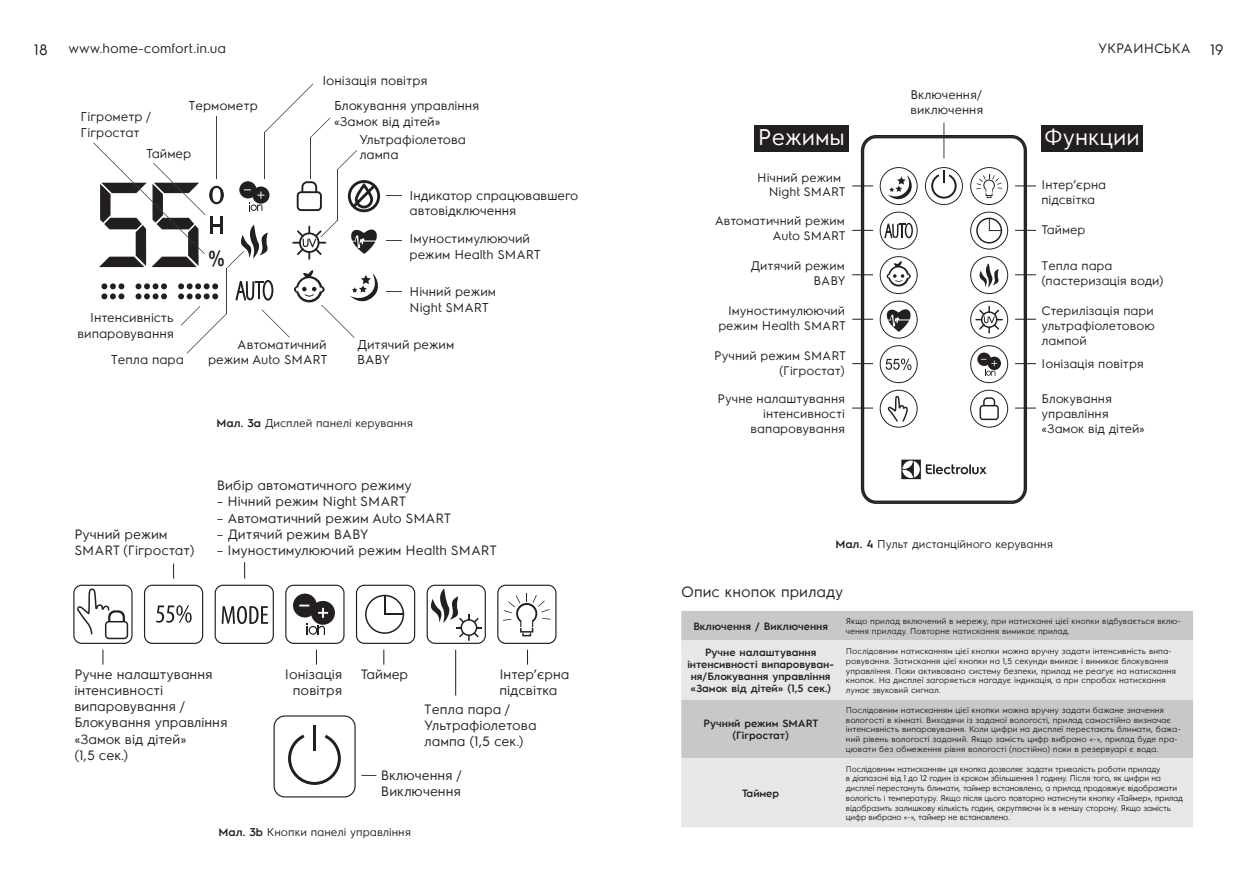
<style>
.page{position:relative;width:1259px;height:893px;background:#fff}
.page>*{position:absolute;margin:0;border:0;box-sizing:border-box;transform-origin:0 0}
.t1{font:22.65px "Electrolux Sans C";color:#fff}
.t2{font:700 21.75px "Helvetica Neue LTCYR";color:#231f20;scale:.8 1}
.t3{font:15px "Electrolux Sans C";color:#231f20}
.t4{font:13.5px/16.2px "Electrolux Sans C";color:#231f20}
.t5{font:12.75px/15.3px "Electrolux Sans C";color:#231f20}
.t6{font:12.45px/14.9px "Electrolux Sans C";color:#231f20}
.t7{font:11.25px "Electrolux Sans C";color:#231f20}
.t8{font:600 10.5px/12px "Electrolux Sans C";color:#231f20;text-align:center}
.t9{font:8.25px/9.8px "Electrolux Sans C";color:#231f20}
.t10{font:8.25px/9.8px "Electrolux Sans C";letter-spacing:-.02em;color:#231f20}
.s1{font-weight:600}
</style>
<div class="page">
<div style="left:681px;top:611px;width:512px;height:29px;background:#c7c8ca"></div>
<svg style="left:681px;top:640px;width:512px;height:187px;background:#dcdddf"></svg>
<svg style="left:861px;top:135px;width:166px;height:369px"></svg>
<svg style="left:879px;top:167px;width:38px;height:38px"></svg>
<svg style="left:925px;top:167px;width:38px;height:38px"></svg>
<svg style="left:879px;top:212px;width:38px;height:38px"></svg>
<svg style="left:879px;top:345px;width:38px;height:38px"></svg>
<svg style="left:970px;top:167px;width:38px;height:38px"></svg>
<svg style="left:970px;top:212px;width:38px;height:38px"></svg>
<svg style="left:970px;top:256px;width:38px;height:38px"></svg>
<svg style="left:970px;top:301px;width:38px;height:38px"></svg>
<svg style="left:970px;top:345px;width:38px;height:38px"></svg>
<svg style="left:879px;top:256px;width:38px;height:38px"></svg>
<svg style="left:879px;top:301px;width:38px;height:38px"></svg>
<svg style="left:970px;top:390px;width:38px;height:38px"></svg>
<svg style="left:879px;top:390px;width:38px;height:38px"></svg>
<div style="left:754px;top:125px;width:94px;height:26px;background:#231f20"></div>
<div style="left:1041px;top:125px;width:101px;height:26px;background:#231f20"></div>
<svg style="left:1015px;top:363px;width:21px;height:1px"></svg>
<svg style="left:1015px;top:408px;width:21px;height:1px"></svg>
<svg style="left:1015px;top:319px;width:21px;height:1px"></svg>
<svg style="left:1015px;top:274px;width:21px;height:1px"></svg>
<svg style="left:1015px;top:230px;width:21px;height:1px"></svg>
<svg style="left:1015px;top:186px;width:21px;height:1px"></svg>
<svg style="left:852px;top:363px;width:21px;height:1px"></svg>
<svg style="left:852px;top:408px;width:21px;height:1px"></svg>
<svg style="left:852px;top:319px;width:21px;height:1px"></svg>
<svg style="left:852px;top:274px;width:21px;height:1px"></svg>
<svg style="left:852px;top:230px;width:21px;height:1px"></svg>
<svg style="left:852px;top:186px;width:21px;height:1px"></svg>
<hr style="left:943px;top:123px;width:1px;height:35px;background:#3e3e3f">
<svg style="left:901px;top:460px;width:85px;height:19px"></svg>
<svg style="left:93px;top:83px;width:309px;height:271px"></svg>
<svg style="left:244px;top:562px;width:1px;height:17px"></svg>
<svg style="left:527px;top:650px;width:1px;height:15px"></svg>
<svg style="left:383px;top:650px;width:1px;height:15px"></svg>
<svg style="left:173px;top:564px;width:1px;height:15px"></svg>
<svg style="left:316px;top:650px;width:1px;height:15px"></svg>
<svg style="left:103px;top:650px;width:1px;height:15px"></svg>
<hr style="left:455px;top:650px;width:1px;height:46px;background:#231f20">
<svg style="left:285px;top:585px;width:59px;height:59px"></svg>
<svg style="left:426px;top:585px;width:60px;height:59px"></svg>
<svg style="left:356px;top:585px;width:59px;height:59px"></svg>
<svg style="left:497px;top:585px;width:59px;height:59px"></svg>
<svg style="left:144px;top:585px;width:59px;height:59px"></svg>
<svg style="left:215px;top:585px;width:59px;height:59px"></svg>
<svg style="left:73px;top:585px;width:60px;height:59px"></svg>
<svg style="left:273px;top:715px;width:103px;height:82px"></svg>
<h3 class="t3" style="left:34px;top:39px;width:15px">18</h3>
<h3 class="t4" style="left:69px;top:40px;width:159px">www.home-comfort.in.ua</h3>
<h3 class="t4" style="left:1098px;top:40px;width:94px">УКРАИНСЬКА</h3>
<h3 class="t3" style="left:1210px;top:39px;width:15px">19</h3>
<h3 class="t5" style="left:188px;top:97px;width:71px">Термометр</h3>
<h3 class="t5" style="left:81px;top:108px;width:73px">Гігрометр /<br>Гігростат</h3>
<h3 class="t5" style="left:146px;top:145px;width:47px">Таймер</h3>
<h3 class="t5" style="left:322px;top:72px;width:107px">Іонізація повітря</h3>
<h3 class="t5" style="left:334px;top:97px;width:147px">Блокування управління «Замок від дітей»</h3>
<h3 class="t5" style="left:359px;top:131px;width:108px">Ультрафіолетова лампа</h3>
<h3 class="t5" style="left:409px;top:187px;width:170px">Індикатор спрацювавшего автовідключення</h3>
<h3 class="t5" style="left:77px;top:309px;width:98px;text-align:right">Інтенсивність випаровування</h3>
<h2 class="t2" style="left:208px;top:246px;width:23px">%</h2>
<h3 class="t5" style="left:237px;top:336px;width:91px">Автоматичний</h3>
<h3 class="t5" style="left:111px;top:351px;width:75px">Тепла пара</h3>
<h3 class="t5" style="left:208px;top:351px;width:121px">режим Auto SMART</h3>
<h3 class="t5" style="left:409px;top:230px;width:133px">Імуностимулюючий режим Health SMART</h3>
<h3 class="t5" style="left:409px;top:283px;width:88px">Нічний режим<br>Night SMART</h3>
<h3 class="t5" style="left:357px;top:336px;width:99px">Дитячий режим<br>BABY</h3>
<h3 class="t4" style="left:74px;top:525px;width:122px">Ручний режим<br>SMART (Гігростат)</h3>
<h3 class="t7" style="left:216px;top:415px;width:198px"><span class="s1">Мал. 3a</span> Дисплей панелі керування</h3>
<h3 class="t4" style="left:217px;top:476px;width:196px">Вибір автоматичного режиму</h3>
<h3 class="t4" style="left:217px;top:493px;width:191px">– Нічний режим Night SMART</h3>
<h3 class="t4" style="left:217px;top:509px;width:236px">– Автоматичний режим Auto SMART</h3>
<h3 class="t4" style="left:217px;top:525px;width:153px">– Дитячий режим BABY</h3>
<h3 class="t4" style="left:217px;top:541px;width:281px">– Імуностимулюючий режим Health SMART</h3>
<h3 class="t4" style="left:74px;top:665px;width:155px">Ручне налаштування інтенсивності випаровування /<br>Блокування управління «Замок від дітей»<br>(1,5 сек.)</h3>
<h3 class="t4" style="left:285px;top:665px;width:59px;text-align:center">Іонізація повітря</h3>
<h3 class="t4" style="left:361px;top:665px;width:49px">Таймер</h3>
<h3 class="t4" style="left:499px;top:665px;width:72px">Інтер’єрна підсвітка</h3>
<h3 class="t4" style="left:424px;top:700px;width:114px">Тепла пара /<br>Ультрафіолетова лампа (1,5 сек.)</h3>
<h3 class="t4" style="left:381px;top:766px;width:83px">Включення /<br>Виключення</h3>
<h3 class="t7" style="left:219px;top:824px;width:194px"><span class="s1">Мал. 3b</span> Кнопки панелі управління</h3>
<h3 class="t6" style="left:910px;top:86px;width:74px">Включення/ виключення</h3>
<h1 class="t1" style="left:758px;top:121px;width:89px">Режимы</h1>
<h1 class="t1" style="left:1044px;top:121px;width:97px">Функции</h1>
<h3 class="t6" style="left:769px;top:169px;width:78px;text-indent:-12px">Нічний режим<br>Night SMART</h3>
<h3 class="t6" style="left:715px;top:213px;width:133px;text-align:right">Автоматичний режим<br>Auto SMART</h3>
<h3 class="t6" style="left:750px;top:258px;width:97px;text-align:right">Дитячий режим<br>BABY</h3>
<h3 class="t6" style="left:718px;top:302px;width:129px;text-align:right">Імуностимулюючий режим Health SMART</h3>
<h3 class="t6" style="left:714px;top:347px;width:133px;text-align:right">Ручний режим SMART (Гігростат)</h3>
<h3 class="t6" style="left:717px;top:390px;width:129px;text-align:right">Ручне налаштування інтенсивності вапаровування</h3>
<h3 class="t6" style="left:1041px;top:177px;width:66px">Інтер’єрна підсвітка</h3>
<h3 class="t6" style="left:1041px;top:221px;width:45px">Таймер</h3>
<h3 class="t6" style="left:1041px;top:258px;width:124px">Тепла пара (пастеризація води)</h3>
<h3 class="t6" style="left:1041px;top:302px;width:115px;text-align:justify">Стерилізація пари ультрафіолетовою лампой</h3>
<h3 class="t6" style="left:1041px;top:355px;width:104px">Іонізація повітря</h3>
<h3 class="t6" style="left:1041px;top:390px;width:105px">Блокування управління «Замок від дітей»</h3>
<h3 class="t7" style="left:835px;top:536px;width:219px"><span class="s1">Мал. 4</span> Пульт дистанційного керування</h3>
<h3 class="t3" style="left:681px;top:581px;width:163px">Опис кнопок приладу</h3>
<p class="t8" style="left:693px;top:620px;width:136px">Включення / Виключення</p>
<p class="t9" style="left:846px;top:616px;width:336px">Якщо прилад включений в мережу, при натисканні цієї кнопки відбувається вклю&shy;чення приладу. Повторне натискання вимикає прилад.</p>
<p class="t8" style="left:687px;top:646px;width:148px">Ручне налаштування інтенсивності випаровуван&shy;ня/Блокування управління «Замок від дітей» (1,5 сек.)</p>
<p class="t9" style="left:846px;top:646px;width:332px">Послідовним натисканням цієї кнопки можна вручну задати інтенсивність випа&shy;ровування. Затискання цієї кнопки на 1,5 секунди вмикає і вимикає блокування управління. Поки активовано систему безпеки, прилад не реагує на натискання кнопок. На дисплеї загоряється нагадує індикація, а при спробах натискання лунає звуковий сигнал.</p>
<p class="t8" style="left:703px;top:717px;width:116px">Ручний режим SMART (Гігростат)</p>
<p class="t9" style="left:846px;top:704px;width:336px">Послідовним натисканням цієї кнопки можна вручну задати бажане значення вологості в кімнаті. Виходячи із заданої вологості, прилад самостійно визначає інтенсивність випаровування. Коли цифри на дисплеї перестають блимати, бажа&shy;ний рівень вологості заданий. Якщо замість цифр вибрано «-», прилад буде пра&shy;цювати без обмеження рівня вологості (постійно) поки в резервуарі є вода.</p>
<p class="t8" style="left:742px;top:787px;width:39px">Таймер</p>
<p class="t10" style="left:846px;top:763px;width:338px">Послідовним натисканням ця кнопка дозволяє задати тривалість роботи приладу<br>в діапазоні від 1 до 12 годин із кроком збільшення 1 годину. Після того, як цифри на дисплеї перестануть блимати, таймер встановлено, а прилад продовжує відображати вологість і температуру. Якщо після цього повторно натиснути кнопку «Таймер», прилад відобразить залишкову кількість годин, округляючи їх в меншу сторону. Якщо замість цифр вибрано «-», таймер не встановлено.</p>
</div>
